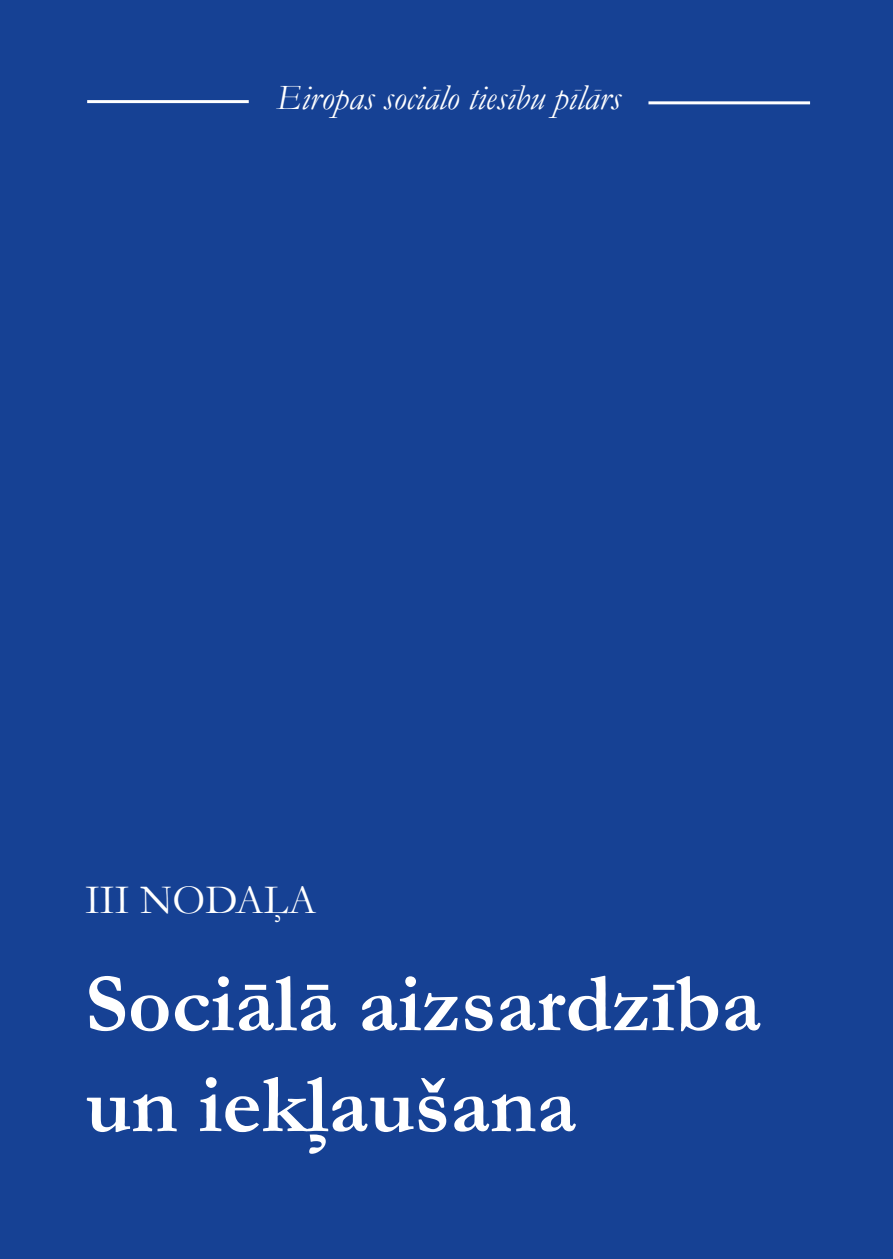
<style>
.page{position:relative;width:893px;height:1259px;background:#164194}
.page>*{position:absolute;margin:0;border:0;box-sizing:border-box;transform-origin:0 0}
.t1{font:700 84px/100.8px "Garamond";color:#fff}
.t2{font:42px "Garamond";color:#fff}
.t3{font:italic 36px "Garamond";color:#fff}
</style>
<div class="page">
<hr style="left:648px;top:101px;width:162px;height:3px;background:#fff">
<hr style="left:87px;top:100px;width:162px;height:3px;background:#fff">
<p class="t3" style="left:277px;top:73px;width:346px">Eiropas sociālo tiesību pīlārs</p>
<p class="t2" style="left:85px;top:871px;width:233px">III NODAĻA</p>
<p class="t1" style="left:85px;top:954px;width:678px">Sociālā aizsardzība un iekļaušana</p>
</div>
